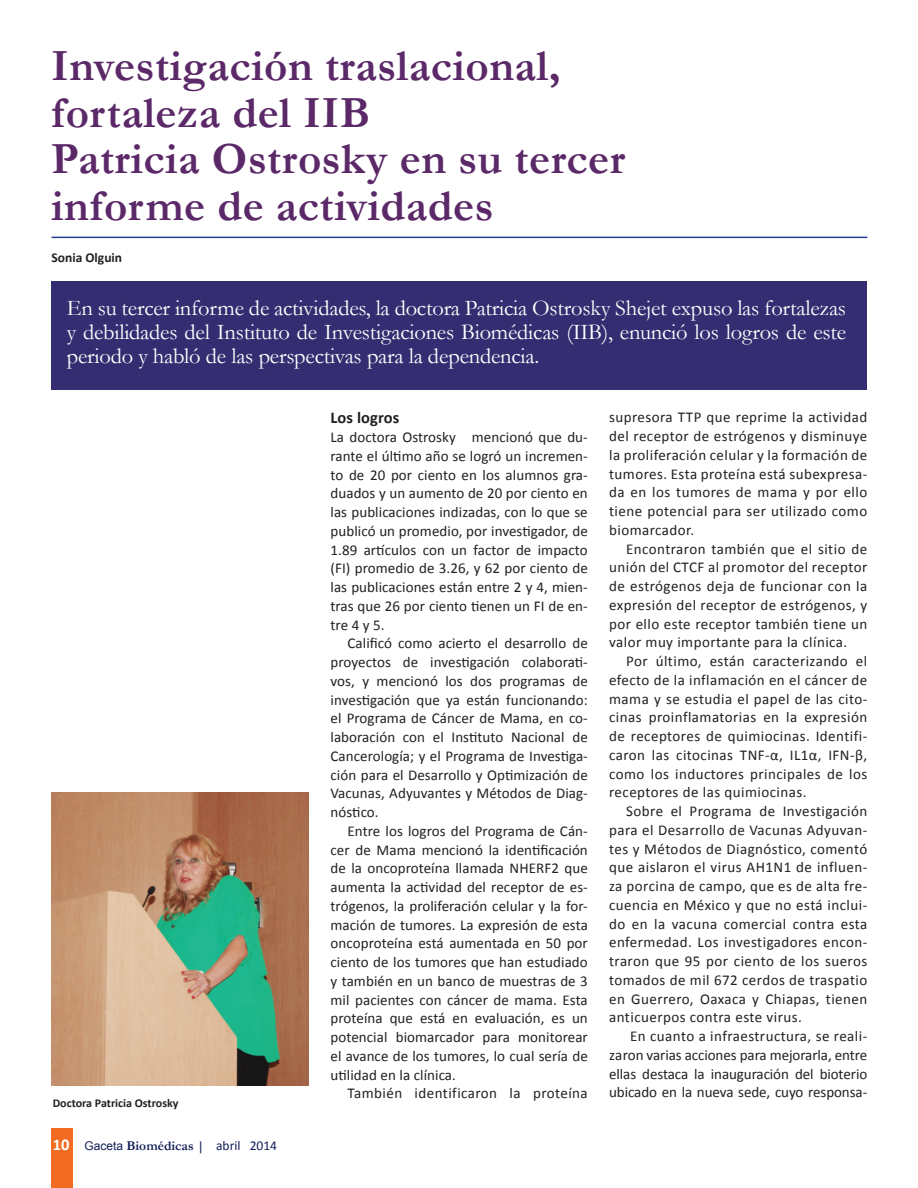
<style>
.page{position:relative;width:918px;height:1188px;background:#fff}
.page>*{position:absolute;margin:0;border:0;box-sizing:border-box;transform-origin:0 0}
.t1{font:700 45px/46.5px "Garamond";letter-spacing:.01em;color:#5b2868}
.t2{font:22.5px/24px "Garamond";letter-spacing:-.01em;color:#fff;text-align:justify}
.t3{font:700 16.5px "Calibri";letter-spacing:.005em;color:#231f20}
.t4{font:700 16.5px "Calibri";color:#fff}
.t5{font:15px/18.8px "Calibri";letter-spacing:.015em;color:#231f20;text-align:justify}
.t6{font:700 13.5px "Garamond";color:#151f58}
.t7{font:700 13.5px "Calibri";color:#231f20}
.t8{font:700 12px "Calibri";color:#231f20}
.s1{font-family:"Arial";font-weight:400;font-size:12px}
.s2{font-family:"Calibri";font-weight:400}
.s3{color:#eaf3de}
</style>
<div class="page">
<div style="left:52px;top:281px;width:815px;height:109px;background:#352d71"></div>
<hr style="left:52px;top:237px;width:815px;height:1px;background:#253f8e">
<div style="left:51px;top:1129px;width:21px;height:59px;background:#f16c22"></div>
<img style="left:51px;top:793px;width:258px;height:292px">
<h1 class="t1" style="left:51px;top:43px;width:576px">Investigación traslacional, fortaleza del IIB<br>Patricia Ostrosky en su tercer informe de actividades</h1>
<p class="t7" style="left:52px;top:249px;width:72px">Sonia Olguin</p>
<p class="t2" style="left:67px;top:296px;width:781px">En su tercer informe de actividades, la doctora Patricia Ostrosky Shejet expuso las fortalezas y debilidades del Instituto de Investigaciones Biomédicas (IIB), enunció los logros de este periodo y habló de las perspectivas para la dependencia.</p>
<p class="t8" style="left:53px;top:1095px;width:127px">Doctora Patricia Ostrosky</p>
<p class="t6" style="left:85px;top:1137px;width:194px"><span class="s1">Gaceta</span> Biomédicas | <span class="s2">abril 2014</span></p>
<p class="t4" style="left:53px;top:1134px;width:18px">1 0<span class="s3">6</span></p>
<p class="t3" style="left:331px;top:407px;width:70px">Los logros</p>
<p class="t5" style="left:331px;top:428px;width:259px">La doctora Ostrosky mencionó que du&shy;rante el último año se logró un incremen&shy;to de 20 por ciento en los alumnos gra&shy;duados y un aumento de 20 por ciento en las publicaciones indizadas, con lo que se publicó un promedio, por investigador, de 1.89 artículos con un factor de impacto (FI) promedio de 3.26, y 62 por ciento de las publicaciones están entre 2 y 4, mien&shy;tras que 26 por ciento tienen un FI de en&shy;tre 4 y 5.</p>
<p class="t5" style="left:331px;top:634px;width:259px;text-indent:17px">Calificó como acierto el desarrollo de proyectos de investigación colaborati&shy;vos, y mencionó los dos programas de investigación que ya están funcionando: el Programa de Cáncer de Mama, en co&shy;laboración con el Instituto Nacional de Cancerología; y el Programa de Investiga&shy;ción para el Desarrollo y Optimización de Vacunas, Adyuvantes y Métodos de Diag&shy;nóstico.</p>
<p class="t5" style="left:331px;top:822px;width:259px;text-indent:17px">Entre los logros del Programa de Cán&shy;cer de Mama mencionó la identificación de la oncoproteína llamada NHERF2 que aumenta la actividad del receptor de es&shy;trógenos, la proliferación celular y la for&shy;mación de tumores. La expresión de esta oncoproteína está aumentada en 50 por ciento de los tumores que han estudiado y también en un banco de muestras de 3 mil pacientes con cáncer de mama. Esta proteína que está en evaluación, es un potencial biomarcador para monitorear el avance de los tumores, lo cual sería de utilidad en la clínica.</p>
<p class="t5" style="left:348px;top:1084px;width:242px">También identificaron la proteína</p>
<p class="t5" style="left:609px;top:408px;width:260px">supresora TTP que reprime la actividad del receptor de estrógenos y disminuye la proliferación celular y la formación de tumores. Esta proteína está subexpresa&shy;da en los tumores de mama y por ello tiene potencial para ser utilizado como biomarcador.</p>
<p class="t5" style="left:609px;top:539px;width:260px;text-indent:17px">Encontraron también que el sitio de unión del CTCF al promotor del receptor de estrógenos deja de funcionar con la expresión del receptor de estrógenos, y por ello este receptor también tiene un valor muy importante para la clínica.</p>
<p class="t5" style="left:609px;top:652px;width:260px;text-indent:17px">Por último, están caracterizando el efecto de la inflamación en el cáncer de mama y se estudia el papel de las cito&shy;cinas proinflamatorias en la expresión de receptores de quimiocinas. Identifi&shy;caron las citocinas TNF-α, IL1α, IFN-β, como los inductores principales de los receptores de las quimiocinas.</p>
<p class="t5" style="left:609px;top:802px;width:260px;text-indent:17px">Sobre el Programa de Investigación para el Desarrollo de Vacunas Adyuvan&shy;tes y Métodos de Diagnóstico, comentó que aislaron el virus AH1N1 de influen&shy;za porcina de campo, que es de alta fre&shy;cuencia en México y que no está inclui&shy;do en la vacuna comercial contra esta enfermedad. Los investigadores encon&shy;traron que 95 por ciento de los sueros tomados de mil 672 cerdos de traspatio en Guerrero, Oaxaca y Chiapas, tienen anticuerpos contra este virus.</p>
<p class="t5" style="left:609px;top:1027px;width:260px;text-indent:21px">En cuanto a infraestructura, se reali&shy;zaron varias acciones para mejorarla, entre ellas destaca la inauguración del bioterio ubicado en la nueva sede, cuyo responsa-</p>
</div>
